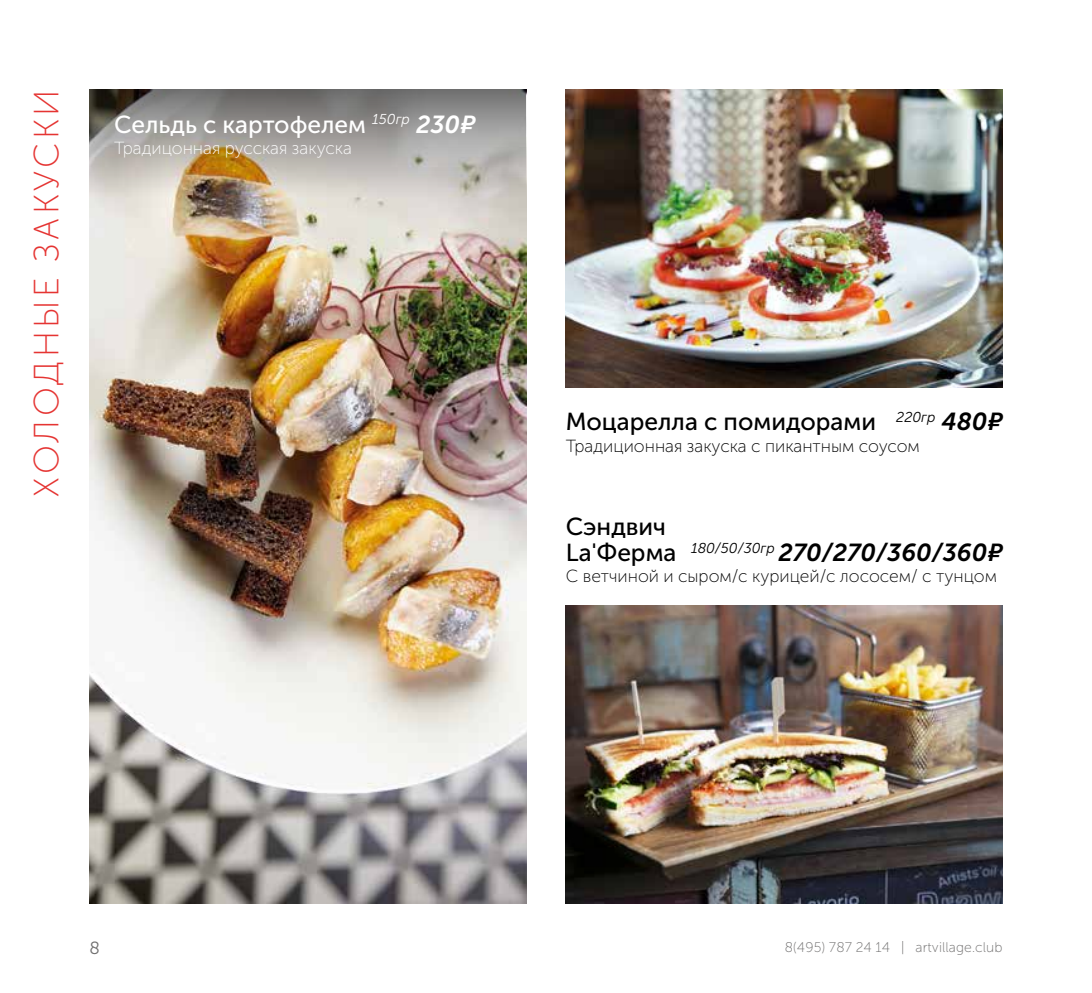
<style>
.page{position:relative;width:1092px;height:993px;background:#fff}
.page>*{position:absolute;margin:0;border:0;box-sizing:border-box;transform-origin:0 0}
.t1{font:35px "Museo Sans Cyrl 100";letter-spacing:.1em;color:#e53432}
.t2{font:24.5px "Museo Sans Cyrl 500";color:#000}
.t3{font:italic 24.5px "Museo Sans Cyrl 700";color:#000}
.t4{font:24.5px "Museo Sans Cyrl 500";color:#fff}
.t5{font:17.5px "Museo Sans Cyrl 100";color:#000}
.t6{font:17.5px "Museo Sans Cyrl 100";color:#fff}
.t7{font:17.5px "Museo Sans Cyrl 300";color:#706f6f}
.t8{font:14px "Museo Sans Cyrl 100";letter-spacing:.01em;color:#706f6f}
.s1{font-family:"Museo Sans Cyrl 700";font-style:italic}
.s2{font-family:"Museo Sans Cyrl 500";font-style:normal}
</style>
<div class="page">
<img style="left:566px;top:89px;width:436px;height:298px">
<img style="left:89px;top:197px;width:437px;height:706px">
<img style="left:566px;top:605px;width:436px;height:298px">
<svg style="left:89px;top:89px;width:437px;height:108px;background:#a29d94"></svg>
<h1 class="t1" style="left:28px;top:496px;width:408px;rotate:-90deg">ХОЛОДНЫЕ ЗАКУСКИ</h1>
<h2 class="t4" style="left:114px;top:111px;width:363px">Сельдь с картофелем <sup>150гр</sup> <span class="s1">230¤</span></h2>
<p class="t6" style="left:114px;top:138px;width:239px">Традицонная русская закуска</p>
<h2 class="t2" style="left:566px;top:408px;width:438px">Моцарелла с помидорами <sup>220гр</sup> <span class="s1">480¤</span></h2>
<p class="t5" style="left:566px;top:436px;width:355px">Традиционная закуска с пикантным соусом</p>
<h2 class="t2" style="left:566px;top:512px;width:102px">Сэндвич</h2>
<h2 class="t3" style="left:566px;top:538px;width:438px"><span class="s2">La'Ферма</span> <sup>180/50/30гр</sup> 270/270/360/360¤</h2>
<p class="t5" style="left:566px;top:566px;width:432px">С ветчиной и сыром/с курицей/с лососем/ с тунцом</p>
<p class="t7" style="left:89px;top:938px;width:12px">8</p>
<p class="t8" style="left:784px;top:939px;width:219px">8(495) 787 24 14 | artvillage.club</p>
</div>
